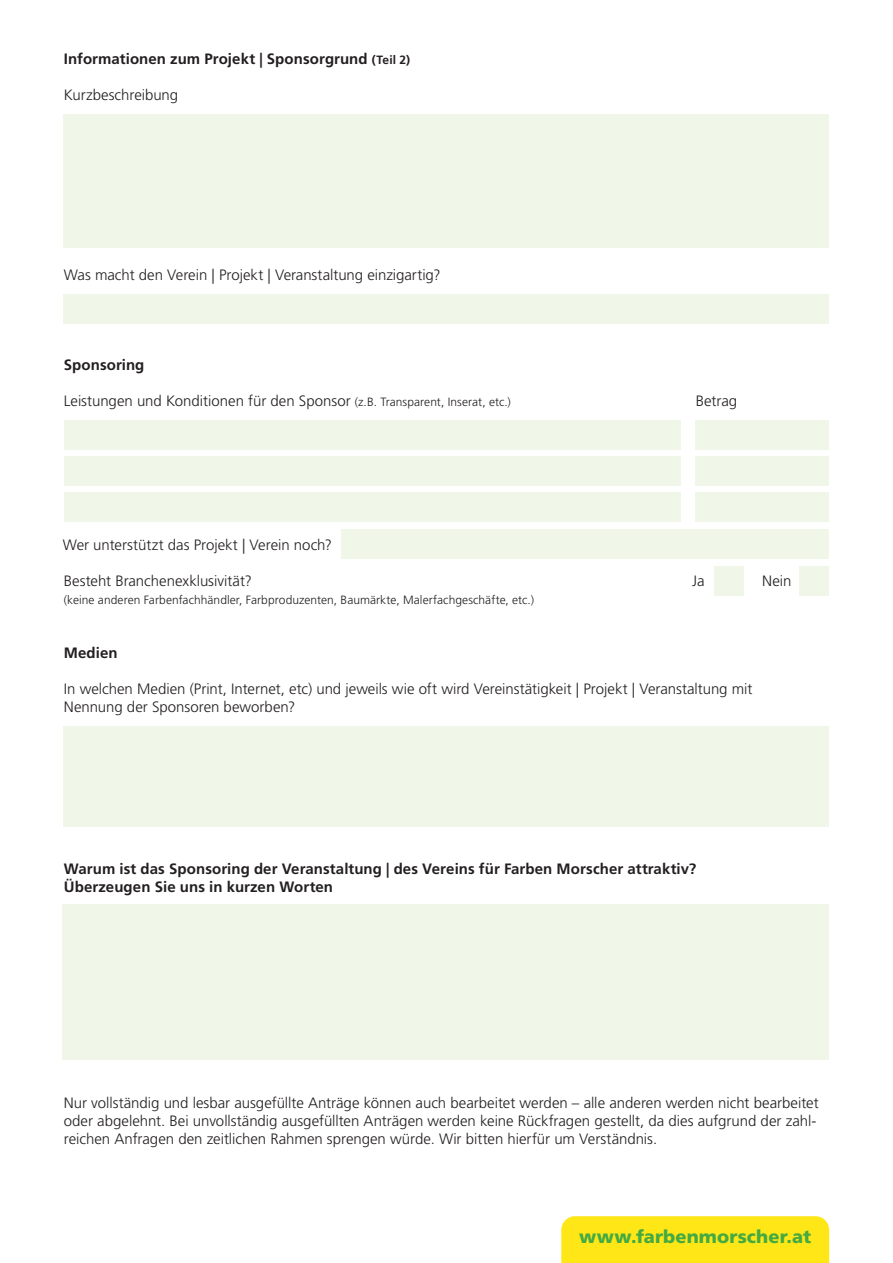
<style>
.page{position:relative;width:893px;height:1263px;background:#fff}
.page>*{position:absolute;margin:0;border:0;box-sizing:border-box;transform-origin:0 0}
.t1{font:900 18.15px "Frutiger LT Std";letter-spacing:.005em;color:#44aa42}
.t2{font:300 15px/18px "Frutiger LT Std";color:#231f20}
.t3{font:700 15px/18px "Frutiger LT Std";letter-spacing:.005em;color:#231f20}
.t4{font:300 12px "Frutiger LT Std";letter-spacing:.005em;color:#231f20}
.s1{font-size:12px}
</style>
<div class="page">
<div style="left:64px;top:114px;width:765px;height:134px;background:#f1f7e8"></div>
<div style="left:64px;top:726px;width:765px;height:100px;background:#f1f7e8"></div>
<div style="left:64px;top:294px;width:765px;height:30px;background:#f1f7e8"></div>
<div style="left:64px;top:420px;width:616px;height:30px;background:#f1f7e8"></div>
<div style="left:64px;top:492px;width:616px;height:30px;background:#f1f7e8"></div>
<div style="left:341px;top:529px;width:488px;height:29px;background:#f1f7e8"></div>
<div style="left:714px;top:566px;width:30px;height:30px;background:#f1f7e8"></div>
<div style="left:799px;top:566px;width:30px;height:30px;background:#f1f7e8"></div>
<div style="left:63px;top:905px;width:766px;height:155px;background:#f1f7e8"></div>
<div style="left:64px;top:456px;width:616px;height:29px;background:#f1f7e8"></div>
<div style="left:696px;top:420px;width:133px;height:30px;background:#f1f7e8"></div>
<div style="left:696px;top:456px;width:133px;height:29px;background:#f1f7e8"></div>
<div style="left:696px;top:492px;width:133px;height:30px;background:#f1f7e8"></div>
<div style="left:561px;top:1216px;width:268px;height:47px;background:#ffe616"></div>
<p class="t3" style="left:64px;top:50px;width:348px">Informationen zum Projekt | Sponsorgrund <span class="s1">(Teil 2)</span></p>
<p class="t2" style="left:64px;top:86px;width:116px">Kurzbeschreibung</p>
<p class="t2" style="left:64px;top:266px;width:378px">Was macht den Verein | Projekt | Veranstaltung einzigartig?</p>
<p class="t3" style="left:64px;top:356px;width:82px">Sponsoring</p>
<p class="t2" style="left:64px;top:392px;width:449px">Leistungen und Konditionen für den Sponsor <span class="s1">(z.B. Transparent, Inserat, etc.)</span></p>
<p class="t2" style="left:63px;top:536px;width:271px">Wer unterstützt das Projekt | Verein noch?</p>
<p class="t2" style="left:64px;top:572px;width:190px">Besteht Branchenexklusivität?</p>
<p class="t4" style="left:64px;top:593px;width:472px">(keine anderen Farbenfachhändler, Farbproduzenten, Baumärkte, Malerfachgeschäfte, etc.)</p>
<p class="t2" style="left:696px;top:392px;width:43px">Betrag</p>
<p class="t2" style="left:692px;top:572px;width:14px">Ja</p>
<p class="t2" style="left:762px;top:572px;width:31px">Nein</p>
<p class="t3" style="left:64px;top:644px;width:55px">Medien</p>
<p class="t2" style="left:64px;top:680px;width:690px">In welchen Medien (Print, Internet, etc) und jeweils wie oft wird Vereinstätigkeit | Projekt | Veranstaltung mit<br>Nennung der Sponsoren beworben?</p>
<p class="t3" style="left:64px;top:860px;width:634px">Warum ist das Sponsoring der Veranstaltung | des Vereins für Farben Morscher attraktiv?<br>Überzeugen Sie uns in kurzen Worten</p>
<p class="t2" style="left:64px;top:1094px;width:756px">Nur vollständig und lesbar ausgefüllte Anträge können auch bearbeitet werden – alle anderen werden nicht bearbeitet oder abgelehnt. Bei unvollständig ausgefüllten Anträgen werden keine Rückfragen gestellt, da dies aufgrund der zahl&shy;reichen Anfragen den zeitlichen Rahmen sprengen würde. Wir bitten hierfür um Verständnis.</p>
<p class="t1" style="left:579px;top:1226px;width:234px">www.farbenmorscher.at</p>
</div>
